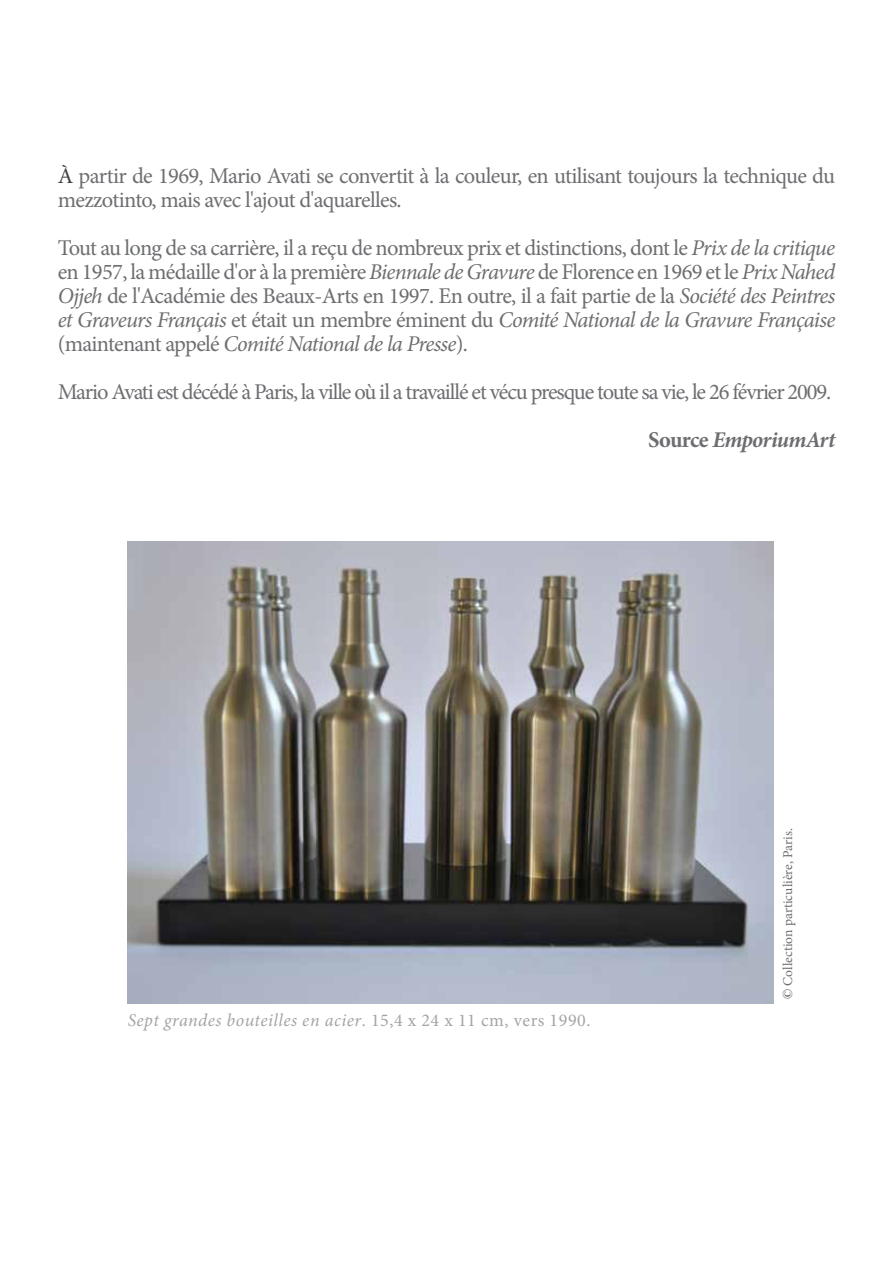
<style>
.page{position:relative;width:893px;height:1263px;background:#fff}
.page>*{position:absolute;margin:0;border:0;box-sizing:border-box;transform-origin:0 0}
.t1{font:22.5px/24px "Minion Pro";letter-spacing:-.04em;color:#6d6e71}
.t2{font:italic 18px "Minion Pro";letter-spacing:.025em;color:#58595b}
.t3{font:13.5px "Minion Pro";color:#6d6e71}
.s1{color:#414042}
.s2{font-style:italic}
.s3{font-weight:700}
.s4{font-weight:700;font-style:italic}
.s5{font-style:normal}
.s6{font-family:"Times New Roman";font-weight:700}
</style>
<div class="page">
<img style="left:128px;top:542px;width:646px;height:461px">
<p class="t1" style="left:58px;top:164px;width:779px"><span class="s1">À</span> partir de 1969, Mario Avati se convertit à la couleur, en utilisant toujours la technique du mezzotinto, mais avec l'ajout d'aquarelles.</p>
<p class="t1" style="left:58px;top:236px;width:779px;text-align:justify">Tout au long de sa carrière, il a reçu de nombreux prix et distinctions, dont le <span class="s2">Prix de la critique </span>en 1957, la médaille d'or à la première <span class="s2">Biennale de Gravure</span> de Florence en 1969 et le <span class="s2">Prix Nahed Ojjeh</span> de l'Académie des Beaux-Arts en 1997. En outre, il a fait partie de la <span class="s2">Société des Peintres et Graveurs Français</span> et était un membre éminent du <span class="s2">Comité National de la Gravure Française </span>(maintenant appelé <span class="s2">Comité National de la Presse</span>).</p>
<p class="t1" style="left:58px;top:368px;width:779px;line-height:48px;text-align:right">Mario Avati est décédé à Paris, la ville où il a travaillé et vécu presque toute sa vie, le 26 février 2009.<br><span class="s3">Source</span> <span class="s4">EmporiumArt</span></p>
<p class="t2" style="left:128px;top:1008px;width:464px">Sept grandes bouteilles en acier<span class="s5">. 15,4 x 24 x 11 cm, vers 1990.</span></p>
<p class="t3" style="left:779px;top:999px;width:173px;rotate:-90deg"><span class="s6">©</span> Collection particulière, Paris.</p>
</div>
